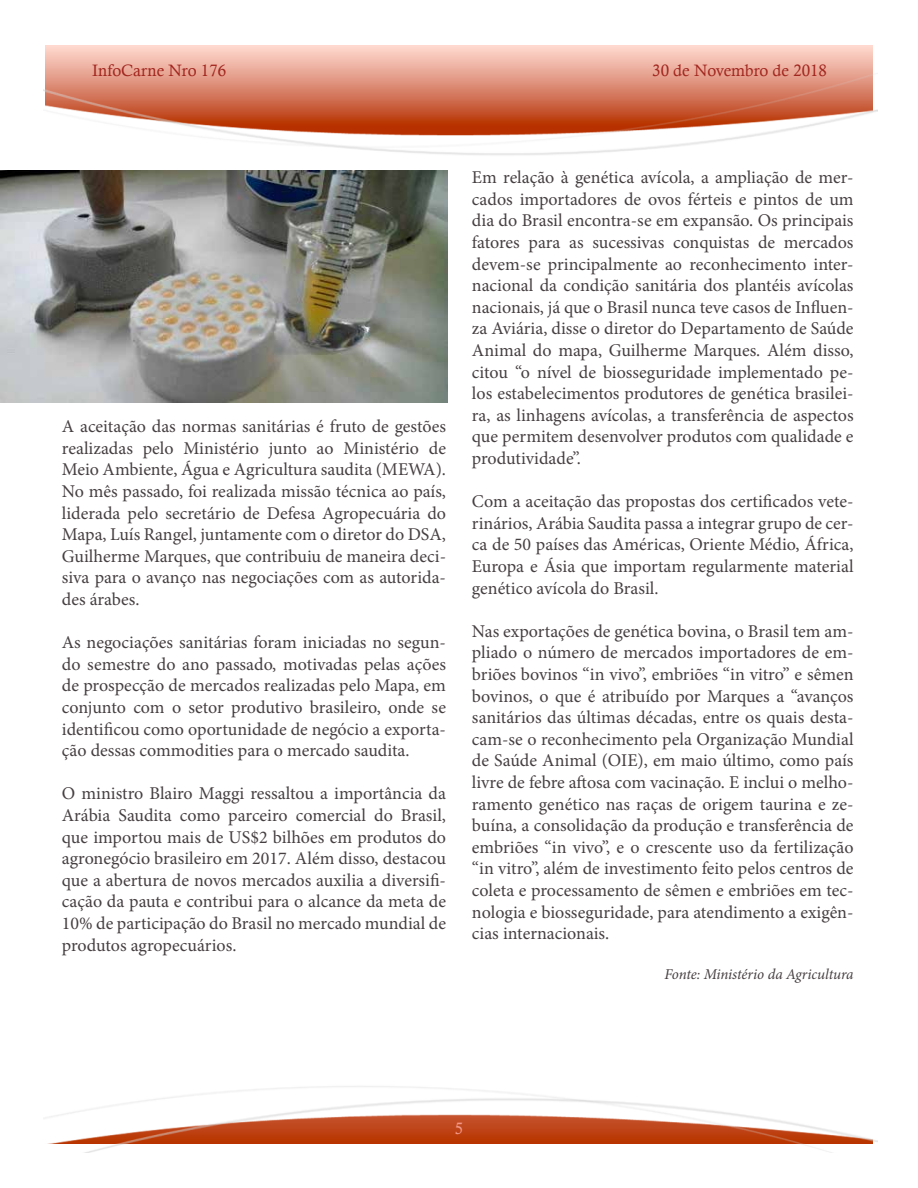
<style>
.page{position:relative;width:918px;height:1188px;background:#fff}
.page>*{position:absolute;margin:0;border:0;box-sizing:border-box;transform-origin:0 0}
.t1{font:18px/21.6px "Minion Pro";color:#463f42;text-align:justify}
.t2{font:16.5px "Calisto";color:#a1261f}
.t3{font:16.5px "Calisto";color:#f39889}
.t4{font:italic 15px "Minion Pro";letter-spacing:-.01em;color:#463f42}
</style>
<div class="page">
<img style="left:44px;top:45px;width:834px;height:1107px">
<img style="left:0;top:170px;width:447px;height:233px">
<p class="t2" style="left:92px;top:61px;width:135px">InfoCarne Nro 176</p>
<p class="t2" style="left:652px;top:61px;width:176px">30 de Novembro de 2018</p>
<p class="t1" style="left:62px;top:416px;width:386px">A aceitação das normas sanitárias é fruto de gestões realizadas pelo Ministério junto ao Ministério de Meio Ambiente, Água e Agricultura saudita (MEWA).<br>No mês passado, foi realizada missão técnica ao país, liderada pelo secretário de Defesa Agropecuária do Mapa, Luís Rangel, juntamente com o diretor do DSA, Guilherme Marques, que contribuiu de maneira deci&shy;siva para o avanço nas negociações com as autorida&shy;des árabes.</p>
<p class="t1" style="left:62px;top:632px;width:386px">As negociações sanitárias foram iniciadas no segun&shy;do semestre do ano passado, motivadas pelas ações de prospecção de mercados realizadas pelo Mapa, em conjunto com o setor produtivo brasileiro, onde se identificou como oportunidade de negócio a exporta&shy;ção dessas commodities para o mercado saudita.</p>
<p class="t1" style="left:62px;top:783px;width:386px">O ministro Blairo Maggi ressaltou a importância da Arábia Saudita como parceiro comercial do Brasil, que importou mais de US$2 bilhões em produtos do agronegócio brasileiro em 2017. Além disso, destacou que a abertura de novos mercados auxilia a diversifi&shy;cação da pauta e contribui para o alcance da meta de 10% de participação do Brasil no mercado mundial de produtos agropecuários.</p>
<p class="t1" style="left:472px;top:167px;width:383px">Em relação à genética avícola, a ampliação de mer&shy;cados importadores de ovos férteis e pintos de um dia do Brasil encontra-se em expansão. Os principais fatores para as sucessivas conquistas de mercados devem-se principalmente ao reconhecimento inter&shy;nacional da condição sanitária dos plantéis avícolas nacionais, já que o Brasil nunca teve casos de Influen&shy;za Aviária, disse o diretor do Departamento de Saúde Animal do mapa, Guilherme Marques. Além disso, citou “o nível de biosseguridade implementado pe&shy;los estabelecimentos produtores de genética brasilei&shy;ra, as linhagens avícolas, a transferência de aspectos que permitem desenvolver produtos com qualidade e produtividade”.</p>
<p class="t1" style="left:472px;top:491px;width:383px">Com a aceitação das propostas dos certificados vete&shy;rinários, Arábia Saudita passa a integrar grupo de cer&shy;ca de 50 países das Américas, Oriente Médio, África, Europa e Ásia que importam regularmente material genético avícola do Brasil.</p>
<p class="t1" style="left:472px;top:620px;width:383px">Nas exportações de genética bovina, o Brasil tem am&shy;pliado o número de mercados importadores de em&shy;briões bovinos “in vivo”, embriões “in vitro” e sêmen bovinos, o que é atribuído por Marques a “avanços sanitários das últimas décadas, entre os quais desta&shy;cam-se o reconhecimento pela Organização Mundial de Saúde Animal (OIE), em maio último, como país livre de febre aftosa com vacinação. E inclui o melho&shy;ramento genético nas raças de origem taurina e ze&shy;buína, a consolidação da produção e transferência de embriões “in vivo”, e o crescente uso da fertilização “in vitro”, além de investimento feito pelos centros de coleta e processamento de sêmen e embriões em tec&shy;nologia e biosseguridade, para atendimento a exigên&shy;cias internacionais.</p>
<p class="t4" style="left:664px;top:964px;width:191px">Fonte: Ministério da Agricultura</p>
<p class="t3" style="left:455px;top:1118px;width:10px">5</p>
</div>
